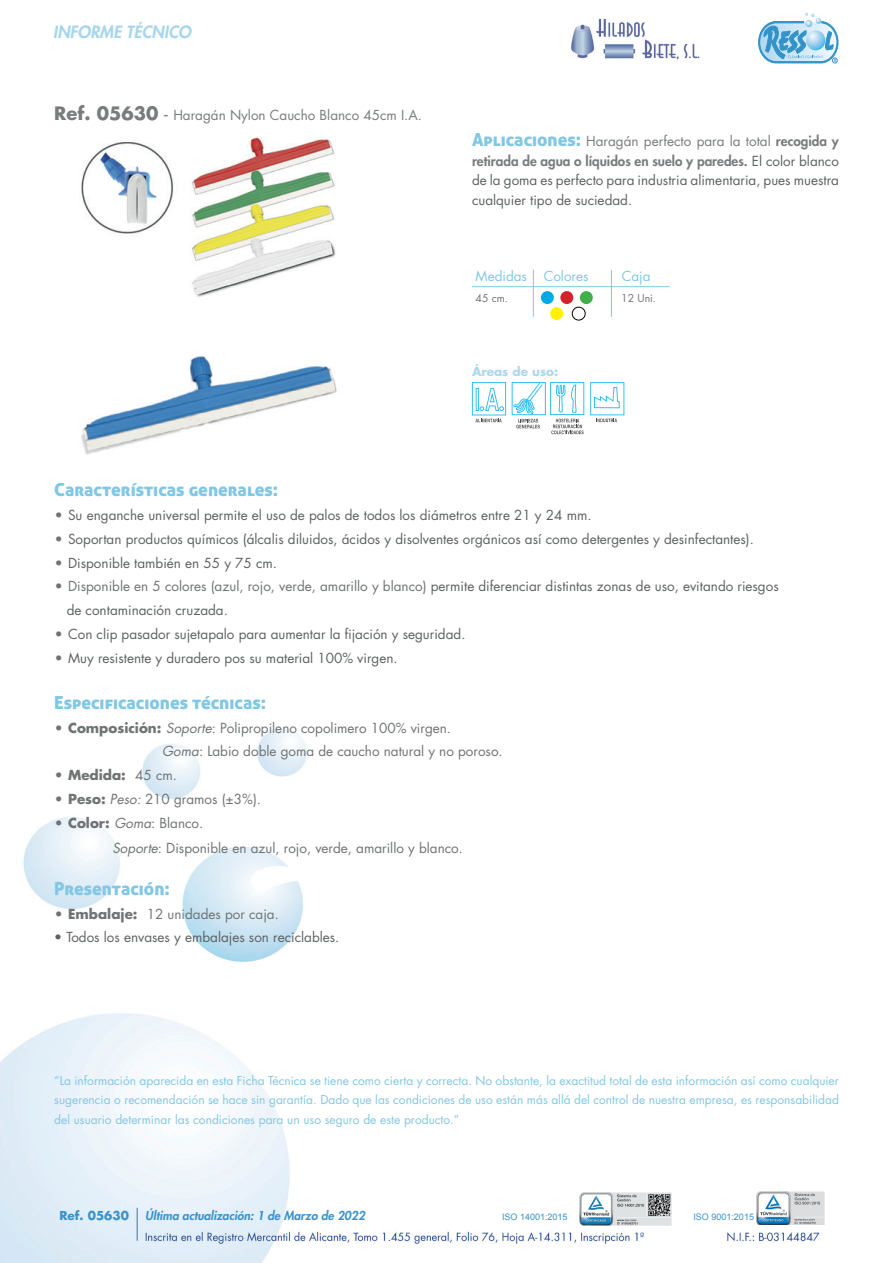
<style>
.page{position:relative;width:893px;height:1263px;background:#fff}
.page>*{position:absolute;margin:0;border:0;box-sizing:border-box;transform-origin:0 0}
.t1{font:18px "Aller Display";color:#82c7e4}
.t2{font:italic 800 16.5px "Futura Std";color:#a7d6ec}
.t3{font:13.5px/19.5px "Futura Std";color:#5d6162}
.t4{font:13.5px/23.7px "Futura Std";color:#6f7374}
.t5{font:13.5px "Futura Std";color:#787c7d}
.t6{font:13.5px "Futura Std";color:#82c7e4}
.t7{font:700 13.5px "Futura Std";color:#6f7374}
.t8{font:12px/19.5px "Futura Std";color:#82c7e4;text-align:justify}
.t9{font:italic 800 12px "Futura Std";color:#3a92cc}
.t10{font:700 12px "Futura Std";color:#acd8ed}
.t11{font:700 12px "Futura Std";color:#3a92cc}
.t12{font:10.5px "Futura Std";color:#6f7374}
.t13{font:9px "Arial";color:#3a92cc}
.s1{font-weight:700;font-size:18px}
.s2{font-size:18px}
.s3{font-family:"Aller Display";font-size:18px;color:#82c7e4}
.s4{color:#787c7d}
.s5{font-weight:800;color:#787c7d}
.s6{font-weight:700;color:#6f7374}
.s7{color:#6f7374}
.s8{font-weight:700}
.s9{font-style:italic}
.s10{font-weight:400}
</style>
<div class="page">
<img style="left:0;top:729px;width:825px;height:534px">
<hr style="left:137px;top:1208px;width:1px;height:32px;background:#4b6f97">
<svg style="left:758px;top:12px;width:81px;height:52px"></svg>
<img style="left:571px;top:18px;width:129px;height:42px">
<img style="left:757px;top:1191px;width:68px;height:33px">
<img style="left:579px;top:1192px;width:93px;height:33px">
<hr style="left:533px;top:270px;width:1px;height:47px;background:#82c7e4">
<hr style="left:472px;top:286px;width:198px;height:1px;background:#82c7e4">
<hr style="left:611px;top:270px;width:1px;height:47px;background:#82c7e4">
<div style="left:541px;top:291px;width:13px;height:13px;background:#00aae2;border-radius:50%"></div>
<svg style="left:512px;top:382px;width:34px;height:33px"></svg>
<svg style="left:513px;top:382px;width:30px;height:46px"></svg>
<svg style="left:551px;top:419px;width:33px;height:15px"></svg>
<svg style="left:556px;top:384px;width:21px;height:29px"></svg>
<svg style="left:590px;top:382px;width:35px;height:40px"></svg>
<img style="left:81px;top:137px;width:256px;height:318px">
<div style="left:560px;top:291px;width:13px;height:13px;background:#d1232a;border-radius:50%"></div>
<div style="left:580px;top:291px;width:13px;height:13px;background:#40ae49;border-radius:50%"></div>
<div style="left:550px;top:307px;width:13px;height:13px;background:#fff101;border-radius:50%"></div>
<div style="left:572px;top:307px;width:13px;height:13px;border:1px solid #000;border-radius:50%"></div>
<svg style="left:475px;top:419px;width:27px;height:3px"></svg>
<svg style="left:472px;top:382px;width:34px;height:33px"></svg>
<hr style="left:476px;top:388px;width:3px;height:23px;background:#fff">
<svg style="left:480px;top:387px;width:24px;height:24px"></svg>
<p class="t2" style="left:53px;top:22px;width:140px">INFORME TÉCNICO</p>
<p class="t5" style="left:54px;top:106px;width:369px"><span class="s1">Ref. 05630</span> <span class="s2">-</span> Haragán Nylon Caucho Blanco 45cm I.A.</p>
<p class="t3" style="left:472px;top:132px;width:368px;text-align:justify"><span class="s3">Aplicaciones:</span> <span class="s4">Haragán perfecto para la total</span> <span class="s5">recogida y retirada de agua o líquidos en suelo y paredes.</span> El color blanco de la goma es perfecto para industria alimentaria, pues muestra cualquier tipo de suciedad.</p>
<p class="t6" style="left:476px;top:267px;width:114px">Medidas Colores</p>
<p class="t6" style="left:622px;top:267px;width:30px">Caja</p>
<p class="t12" style="left:476px;top:291px;width:34px">45 cm.</p>
<p class="t12" style="left:621px;top:291px;width:36px">12 Uni.</p>
<p class="t10" style="left:472px;top:364px;width:88px">Áreas de uso:</p>
<h1 class="t1" style="left:54px;top:478px;width:225px">Características generales:</h1>
<p class="t3" style="left:54px;top:505px;width:539px"><span class="s6">•</span> Su enganche universal permite el uso de palos de todos los diámetros entre 21 y 24 mm.</p>
<p class="t3" style="left:54px;top:529px;width:701px"><span class="s6">•</span> Soportan productos químicos (álcalis diluidos, ácidos y disolventes orgánicos así como detergentes y desinfectantes).</p>
<p class="t3" style="left:54px;top:553px;width:224px"><span class="s6">•</span> Disponible también en 55 y 75 cm.</p>
<p class="t3" style="left:67px;top:575px;width:714px;line-height:23.7px;text-indent:-12px"><span class="s6">•</span> <span class="s7">Disponible en 5 colores (azul, rojo, verde, amarillo y blanco)</span> permite diferenciar distintas zonas de uso, evitando riesgos de contaminación cruzada.</p>
<p class="t3" style="left:54px;top:624px;width:413px"><span class="s6">•</span> Con clip pasador sujetapalo para aumentar la fijación y seguridad.</p>
<p class="t3" style="left:54px;top:648px;width:345px"><span class="s6">•</span> Muy resistente y duradero pos su material 100% virgen.</p>
<h1 class="t1" style="left:54px;top:691px;width:213px">Especificaciones técnicas:</h1>
<p class="t4" style="left:162px;top:716px;width:342px;text-indent:-108px"><span class="s8">• Composición:</span> <span class="s9">Soporte</span>: Polipropileno copolimero 100% virgen.<br><span class="s9">Goma</span>: Labio doble goma de caucho natural y no poroso.</p>
<p class="t7" style="left:54px;top:766px;width:124px">• Medida: <span class="s10">45 cm.</span></p>
<p class="t4" style="left:54px;top:787px;width:208px"><span class="s8">• Peso:</span> <span class="s9">Peso:</span> 210 gramos (±3%).</p>
<p class="t4" style="left:112px;top:810px;width:352px;line-height:25.2px;text-indent:-58px"><span class="s8">• Color:</span> <span class="s9">Goma</span>: Blanco.<br><span class="s9">Soporte</span>: Disponible en azul, rojo, verde, amarillo y blanco.</p>
<h1 class="t1" style="left:54px;top:877px;width:117px">Presentación:</h1>
<p class="t4" style="left:54px;top:902px;width:226px"><span class="s8">• Embalaje:</span> 12 unidades por caja.</p>
<p class="t3" style="left:54px;top:928px;width:287px">• Todos los envases y embalajes son reciclables.</p>
<p class="t8" style="left:54px;top:1071px;width:786px">“La información aparecida en esta Ficha Técnica se tiene como cierta y correcta. No obstante, la exactitud total de esta información así como cualquier sugerencia o recomendación se hace sin garantía. Dado que las condiciones de uso están más allá del control de nuestra empresa, es responsabilidad del usuario determinar las condiciones para un uso seguro de este producto.”</p>
<p class="t11" style="left:59px;top:1207px;width:71px">Ref. 05630</p>
<p class="t9" style="left:145px;top:1208px;width:221px">Última actualización: 1 de Marzo de 2022</p>
<p class="t13" style="left:502px;top:1211px;width:67px">ISO 14001:2015</p>
<p class="t13" style="left:693px;top:1211px;width:62px">ISO 9001:2015</p>
</div>
